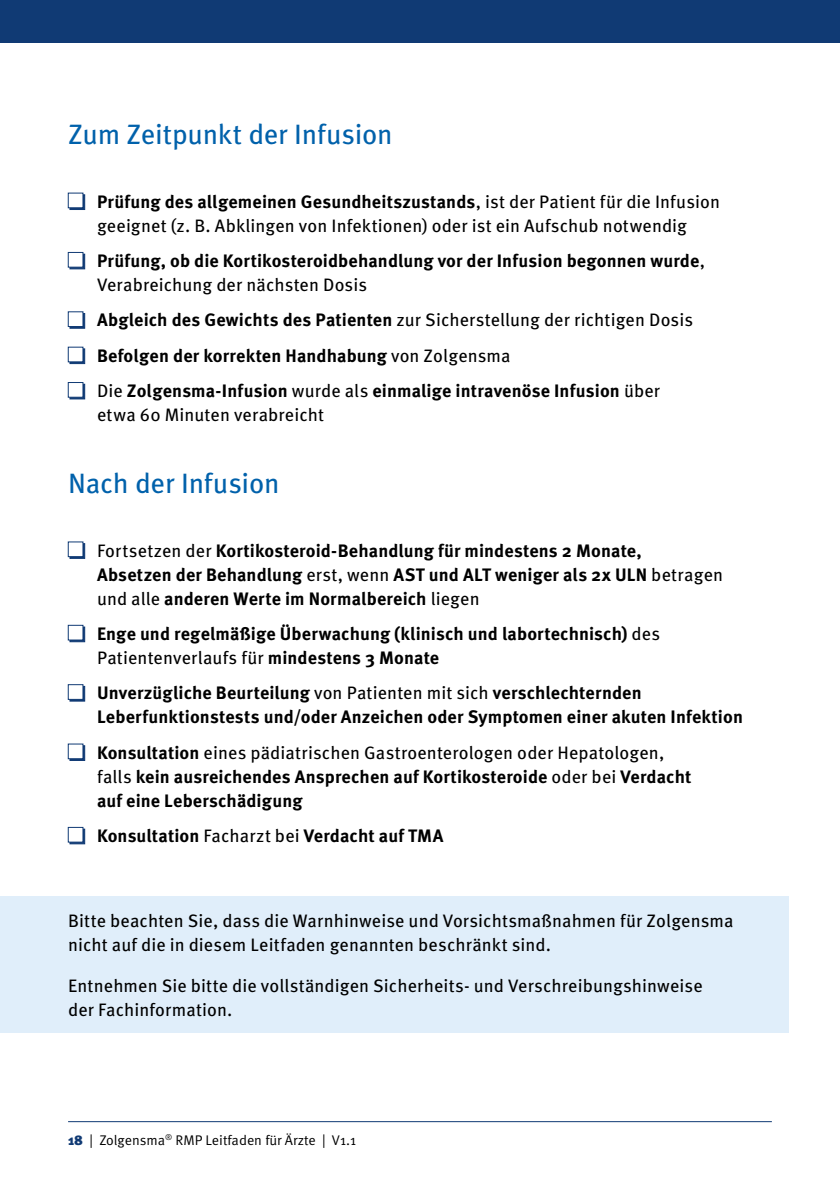
<style>
.page{position:relative;width:840px;height:1191px;background:#fff}
.page>*{position:absolute;margin:0;border:0;box-sizing:border-box;transform-origin:0 0}
.t1{font:28px "Meta Pro";letter-spacing:-.01em;color:#0061ab}
.t2{font:700 18px/24px "Meta Pro";letter-spacing:.005em;color:#000}
.t3{font:18px/24px "Meta Pro";letter-spacing:.005em;color:#000}
.t4{font:14px "Meta Pro Norm";color:#000}
.s1{font-weight:700}
.s2{font-weight:400}
.s3{font-family:"Meta Pro";font-weight:900;color:#103a74}
</style>
<div class="page">
<hr style="left:68px;top:1121px;width:703px;height:1px;background:#103a74">
<div style="left:0;top:0;width:839px;height:43px;background:#103a74"></div>
<svg style="left:70px;top:195px;width:15px;height:15px"></svg>
<div style="left:68px;top:193px;width:15px;height:15px;background:#fff;border:1px solid #103a74"></div>
<svg style="left:70px;top:254px;width:15px;height:15px"></svg>
<div style="left:68px;top:252px;width:15px;height:15px;background:#fff;border:1px solid #103a74"></div>
<svg style="left:70px;top:313px;width:15px;height:15px"></svg>
<div style="left:68px;top:312px;width:15px;height:15px;background:#fff;border:1px solid #103a74"></div>
<svg style="left:70px;top:349px;width:15px;height:15px"></svg>
<div style="left:68px;top:347px;width:15px;height:15px;background:#fff;border:1px solid #103a74"></div>
<div style="left:70px;top:384px;width:15px;height:15px;background:#103a74;border:1px solid #103a74"></div>
<div style="left:68px;top:382px;width:15px;height:15px;background:#fff;border:1px solid #103a74"></div>
<svg style="left:70px;top:543px;width:15px;height:15px"></svg>
<div style="left:68px;top:542px;width:15px;height:15px;background:#fff;border:1px solid #103a74"></div>
<div style="left:70px;top:627px;width:15px;height:15px;background:#103a74;border:1px solid #103a74"></div>
<div style="left:68px;top:625px;width:15px;height:15px;background:#fff;border:1px solid #103a74"></div>
<svg style="left:70px;top:686px;width:15px;height:15px"></svg>
<div style="left:68px;top:684px;width:15px;height:15px;background:#fff;border:1px solid #103a74"></div>
<svg style="left:70px;top:745px;width:15px;height:15px"></svg>
<div style="left:68px;top:744px;width:15px;height:15px;background:#fff;border:1px solid #103a74"></div>
<div style="left:70px;top:829px;width:15px;height:15px;background:#103a74"></div>
<div style="left:68px;top:827px;width:15px;height:15px;background:#fff;border:1px solid #103a74"></div>
<div style="left:0;top:896px;width:788px;height:137px;background:#e0eefa"></div>
<h1 class="t1" style="left:68px;top:113px;width:326px">Zum Zeitpunkt der Infusion</h1>
<p class="t3" style="left:97px;top:188px;width:624px"><span class="s1">Prüfung des allgemeinen Gesundheitszustands</span>, ist der Patient für die Infusion geeignet (z. B. Abklingen von Infektionen) oder ist ein Aufschub notwendig</p>
<p class="t2" style="left:97px;top:248px;width:609px">Prüfung, ob die Kortikosteroidbehandlung vor der Infusion begonnen wurde<span class="s2">,<br>Verabreichung der nächsten Dosis</span></p>
<p class="t2" style="left:97px;top:301px;width:597px;line-height:35.4px">Abgleich des Gewichts des Patienten <span class="s2">zur Sicherstellung der richtigen Dosis<br></span>Befolgen der korrekten Handhabung <span class="s2">von Zolgensma<br>Die</span> Zolgensma-Infusion <span class="s2">wurde als</span> einmalige intravenöse Infusion <span class="s2">über</span></p>
<p class="t3" style="left:97px;top:402px;width:228px">etwa 60 Minuten verabreicht</p>
<h1 class="t1" style="left:68px;top:461px;width:213px">Nach der Infusion</h1>
<p class="t2" style="left:97px;top:537px;width:627px"><span class="s2">Fortsetzen der</span> Kortikosteroid-Behandlung für mindestens 2 Monate,<br>Absetzen der Behandlung <span class="s2">erst, wenn</span> AST und ALT weniger als 2x ULN <span class="s2">betragen und alle</span> anderen Werte im Normalbereich <span class="s2">liegen</span></p>
<p class="t2" style="left:97px;top:620px;width:564px">Enge und regelmäßige Überwachung (klinisch und labortechnisch) <span class="s2">des<br>Patientenverlaufs für</span> mindestens 3 Monate</p>
<p class="t2" style="left:97px;top:680px;width:647px">Unverzügliche Beurteilung <span class="s2">von Patienten mit sich</span> verschlechternden<br>Leberfunktionstests und/oder Anzeichen oder Symptomen einer akuten Infektion</p>
<p class="t2" style="left:97px;top:739px;width:595px">Konsultation <span class="s2">eines pädiatrischen Gastroenterologen oder Hepatologen, falls</span> kein ausreichendes Ansprechen auf Kortikosteroide <span class="s2">oder bei</span> Verdacht auf eine Leberschädigung</p>
<p class="t2" style="left:97px;top:822px;width:348px">Konsultation <span class="s2">Facharzt bei</span> Verdacht auf TMA</p>
<p class="t3" style="left:68px;top:907px;width:666px">Bitte beachten Sie, dass die Warnhinweise und Vorsichtsmaßnahmen für Zolgensma nicht auf die in diesem Leitfaden genannten beschränkt sind.</p>
<p class="t3" style="left:68px;top:972px;width:635px">Entnehmen Sie bitte die vollständigen Sicherheits- und Verschreibungshinweise der Fachinformation.</p>
<p class="t4" style="left:68px;top:1129px;width:289px"><span class="s3">18</span> | Zolgensma<sup>®</sup> RMP Leitfaden für Ärzte | V1.1</p>
</div>
